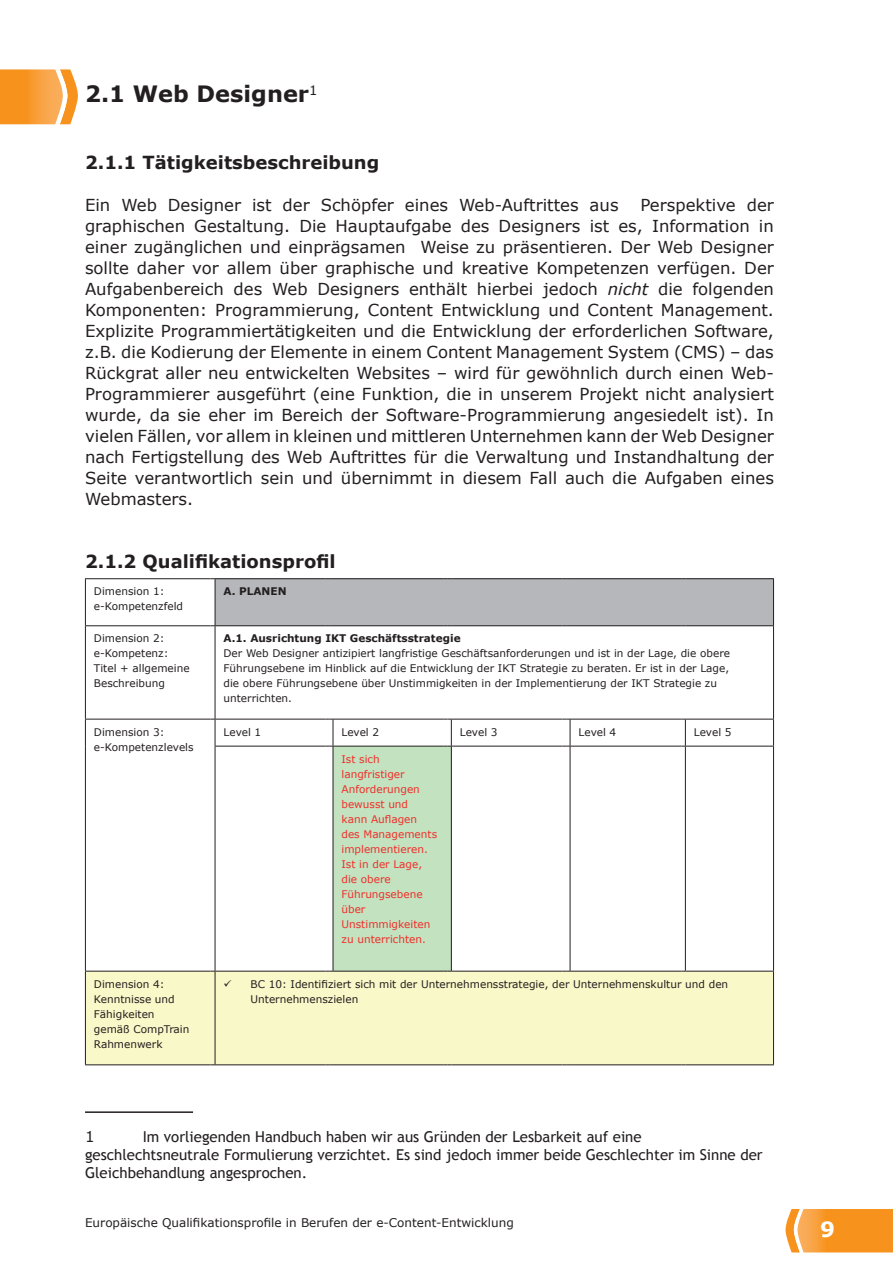
<style>
.page{position:relative;width:893px;height:1263px;background:#fff}
.page>*{position:absolute;margin:0;border:0;box-sizing:border-box;transform-origin:0 0}
.t1{font:700 22.5px "Verdana";color:#231f20}
.t2{font:700 21px "Verdana";color:#fff}
.t3{font:700 18px "Verdana";color:#231f20}
.t4{font:16.5px/21px "Verdana";color:#231f20;text-align:justify}
.t5{font:15px/18px "Trebuchet MS";color:#231f20}
.t6{font:15px "Verdana";color:#231f20}
.t7{font:12px "Verdana";color:#231f20}
.t8{font:10.5px/15px "Verdana";color:#231f20}
.t9{font:10.5px/15px "Verdana";color:#ee2f2a}
.t10{font:700 10.5px "Verdana";color:#231f20}
.s1{font-style:italic}
</style>
<div class="page">
<svg style="left:785px;top:1209px;width:12px;height:43px"></svg>
<img style="left:797px;top:1209px;width:96px;height:43px">
<div style="left:215px;top:579px;width:558px;height:47px;background:#b5b7bb"></div>
<div style="left:333px;top:746px;width:118px;height:225px;background:#c3e2c0"></div>
<div style="left:86px;top:972px;width:687px;height:92px;background:#f9f8c8"></div>
<hr style="left:773px;top:579px;width:1px;height:46px;background:#231f20">
<hr style="left:773px;top:626px;width:1px;height:93px;background:#231f20">
<svg style="left:773px;top:720px;width:1px;height:26px"></svg>
<hr style="left:773px;top:746px;width:1px;height:225px;background:#231f20">
<hr style="left:773px;top:971px;width:1px;height:93px;background:#231f20">
<hr style="left:85px;top:578px;width:122px;height:1px;background:#231f20">
<hr style="left:215px;top:578px;width:110px;height:1px;background:#231f20">
<hr style="left:333px;top:578px;width:111px;height:1px;background:#231f20">
<hr style="left:451px;top:578px;width:111px;height:1px;background:#231f20">
<hr style="left:570px;top:578px;width:112px;height:1px;background:#231f20">
<hr style="left:685px;top:578px;width:89px;height:1px;background:#231f20">
<hr style="left:85px;top:625px;width:122px;height:1px;background:#231f20">
<hr style="left:215px;top:625px;width:110px;height:1px;background:#231f20">
<hr style="left:333px;top:625px;width:111px;height:1px;background:#231f20">
<hr style="left:451px;top:625px;width:111px;height:1px;background:#231f20">
<hr style="left:570px;top:625px;width:112px;height:1px;background:#231f20">
<hr style="left:685px;top:625px;width:89px;height:1px;background:#231f20">
<hr style="left:85px;top:719px;width:122px;height:1px;background:#231f20">
<hr style="left:215px;top:719px;width:110px;height:1px;background:#231f20">
<hr style="left:333px;top:719px;width:111px;height:1px;background:#231f20">
<hr style="left:451px;top:719px;width:111px;height:1px;background:#231f20">
<hr style="left:570px;top:719px;width:112px;height:1px;background:#231f20">
<hr style="left:685px;top:719px;width:89px;height:1px;background:#231f20">
<hr style="left:215px;top:746px;width:110px;height:1px;background:#231f20">
<hr style="left:333px;top:746px;width:111px;height:1px;background:#231f20">
<hr style="left:451px;top:746px;width:111px;height:1px;background:#231f20">
<hr style="left:570px;top:746px;width:112px;height:1px;background:#231f20">
<hr style="left:685px;top:746px;width:89px;height:1px;background:#231f20">
<hr style="left:85px;top:971px;width:122px;height:1px;background:#231f20">
<hr style="left:215px;top:971px;width:110px;height:1px;background:#231f20">
<hr style="left:333px;top:971px;width:111px;height:1px;background:#231f20">
<hr style="left:451px;top:971px;width:111px;height:1px;background:#231f20">
<hr style="left:570px;top:971px;width:112px;height:1px;background:#231f20">
<hr style="left:685px;top:971px;width:89px;height:1px;background:#231f20">
<hr style="left:85px;top:1064px;width:122px;height:1px;background:#231f20">
<hr style="left:215px;top:1064px;width:110px;height:1px;background:#231f20">
<hr style="left:333px;top:1064px;width:111px;height:1px;background:#231f20">
<hr style="left:451px;top:1064px;width:111px;height:1px;background:#231f20">
<hr style="left:570px;top:1064px;width:112px;height:1px;background:#231f20">
<hr style="left:685px;top:1064px;width:89px;height:1px;background:#231f20">
<hr style="left:85px;top:579px;width:1px;height:46px;background:#231f20">
<hr style="left:215px;top:579px;width:1px;height:46px;background:#231f20">
<hr style="left:85px;top:626px;width:1px;height:93px;background:#231f20">
<hr style="left:215px;top:626px;width:1px;height:93px;background:#231f20">
<svg style="left:85px;top:719px;width:1px;height:27px"></svg>
<svg style="left:207px;top:719px;width:9px;height:27px"></svg>
<svg style="left:325px;top:719px;width:9px;height:28px"></svg>
<svg style="left:444px;top:719px;width:8px;height:28px"></svg>
<svg style="left:562px;top:719px;width:9px;height:28px"></svg>
<svg style="left:682px;top:719px;width:4px;height:28px"></svg>
<hr style="left:85px;top:746px;width:1px;height:225px;background:#231f20">
<hr style="left:215px;top:746px;width:1px;height:225px;background:#231f20">
<hr style="left:333px;top:746px;width:1px;height:225px;background:#231f20">
<hr style="left:451px;top:746px;width:1px;height:225px;background:#231f20">
<hr style="left:570px;top:746px;width:1px;height:225px;background:#231f20">
<hr style="left:685px;top:746px;width:1px;height:225px;background:#231f20">
<hr style="left:85px;top:971px;width:1px;height:93px;background:#231f20">
<hr style="left:215px;top:971px;width:1px;height:93px;background:#231f20">
<hr style="left:85px;top:1111px;width:108px;height:2px;background:#231f20">
<svg style="left:63px;top:69px;width:15px;height:55px"></svg>
<img style="left:0;top:69px;width:63px;height:55px">
<h1 class="t1" style="left:85px;top:80px;width:234px">2.1 Web Designer<sup>1</sup></h1>
<p class="t3" style="left:85px;top:151px;width:296px">2.1.1 Tätigkeitsbeschreibung</p>
<p class="t4" style="left:85px;top:194px;width:535px">Ein Web Designer ist der Schöpfer eines Web-Auftrittes aus</p>
<p class="t4" style="left:85px;top:194px;width:690px;text-indent:555px">Perspektive der graphischen Gestaltung. Die Hauptaufgabe des Designers ist es, Information in einer zugänglichen und einprägsamen Weise zu präsentieren. Der Web Designer sollte daher vor allem über graphische und kreative Kompetenzen verfügen. Der Aufgabenbereich des Web Designers enthält hierbei jedoch <span class="s1">nicht</span> die folgenden Komponenten: Programmierung, Content Entwicklung und Content Management.<br>Explizite Programmiertätigkeiten und die Entwicklung der erforderlichen Software, z.B. die Kodierung der Elemente in einem Content Management System (CMS) – das Rückgrat aller neu entwickelten Websites – wird für gewöhnlich durch einen Web-Programmierer ausgeführt (eine Funktion, die in unserem Projekt nicht analysiert wurde, da sie eher im Bereich der Software-Programmierung angesiedelt ist). In vielen Fällen, vor allem in kleinen und mittleren Unternehmen kann der Web Designer nach Fertigstellung des Web Auftrittes für die Verwaltung und Instandhaltung der Seite verantwortlich sein und übernimmt in diesem Fall auch die Aufgaben eines Webmasters.</p>
<p class="t3" style="left:85px;top:550px;width:252px">2.1.2 Qualifikationsprofil</p>
<p class="t8" style="left:94px;top:584px;width:91px">Dimension 1: e-Kompetenzfeld</p>
<p class="t10" style="left:224px;top:585px;width:65px">A. PLANEN</p>
<p class="t8" style="left:94px;top:631px;width:97px">Dimension 2: e-Kompetenz:<br>Titel + allgemeine<br>Beschreibung</p>
<p class="t10" style="left:224px;top:632px;width:239px">A.1. Ausrichtung IKT Geschäftsstrategie</p>
<p class="t8" style="left:224px;top:646px;width:508px">Der Web Designer antizipiert langfristige Geschäftsanforderungen und ist in der Lage, die obere Führungsebene im Hinblick auf die Entwicklung der IKT Strategie zu beraten. Er ist in der Lage, die obere Führungsebene über Unstimmigkeiten in der Implementierung der IKT Strategie zu unterrichten.</p>
<p class="t8" style="left:94px;top:724px;width:101px">Dimension 3: e-Kompetenzlevels</p>
<p class="t8" style="left:224px;top:724px;width:39px">Level 1</p>
<p class="t8" style="left:341px;top:724px;width:39px">Level 2</p>
<p class="t8" style="left:460px;top:724px;width:39px">Level 3</p>
<p class="t8" style="left:579px;top:724px;width:39px">Level 4</p>
<p class="t8" style="left:694px;top:724px;width:39px">Level 5</p>
<p class="t9" style="left:341px;top:751px;width:97px">Ist sich langfristiger<br>Anforderungen bewusst und<br>kann Auflagen des Managements implementieren.<br>Ist in der Lage, die obere<br>Führungsebene über<br>Unstimmigkeiten zu unterrichten.</p>
<p class="t8" style="left:94px;top:976px;width:97px">Dimension 4:<br>Kenntnisse und<br>Fähigkeiten gemäß CompTrain<br>Rahmenwerk</p>
<p class="t8" style="left:251px;top:976px;width:479px;text-indent:-27px">✓ BC 10: Identifiziert sich mit der Unternehmensstrategie, der Unternehmenskultur und den<br>Unternehmenszielen</p>
<p class="t5" style="left:85px;top:1128px;width:679px;text-indent:58px">Im vorliegenden Handbuch haben wir aus Gründen der Lesbarkeit auf eine geschlechtsneutrale Formulierung verzichtet. Es sind jedoch immer beide Geschlechter im Sinne der<br>Gleichbehandlung angesprochen.</p>
<p class="t6" style="left:85px;top:1127px;width:11px">1</p>
<p class="t7" style="left:85px;top:1215px;width:430px">Europäische Qualifikationsprofile in Berufen der e-Content-Entwicklung</p>
<p class="t2" style="left:820px;top:1215px;width:16px">9</p>
</div>
